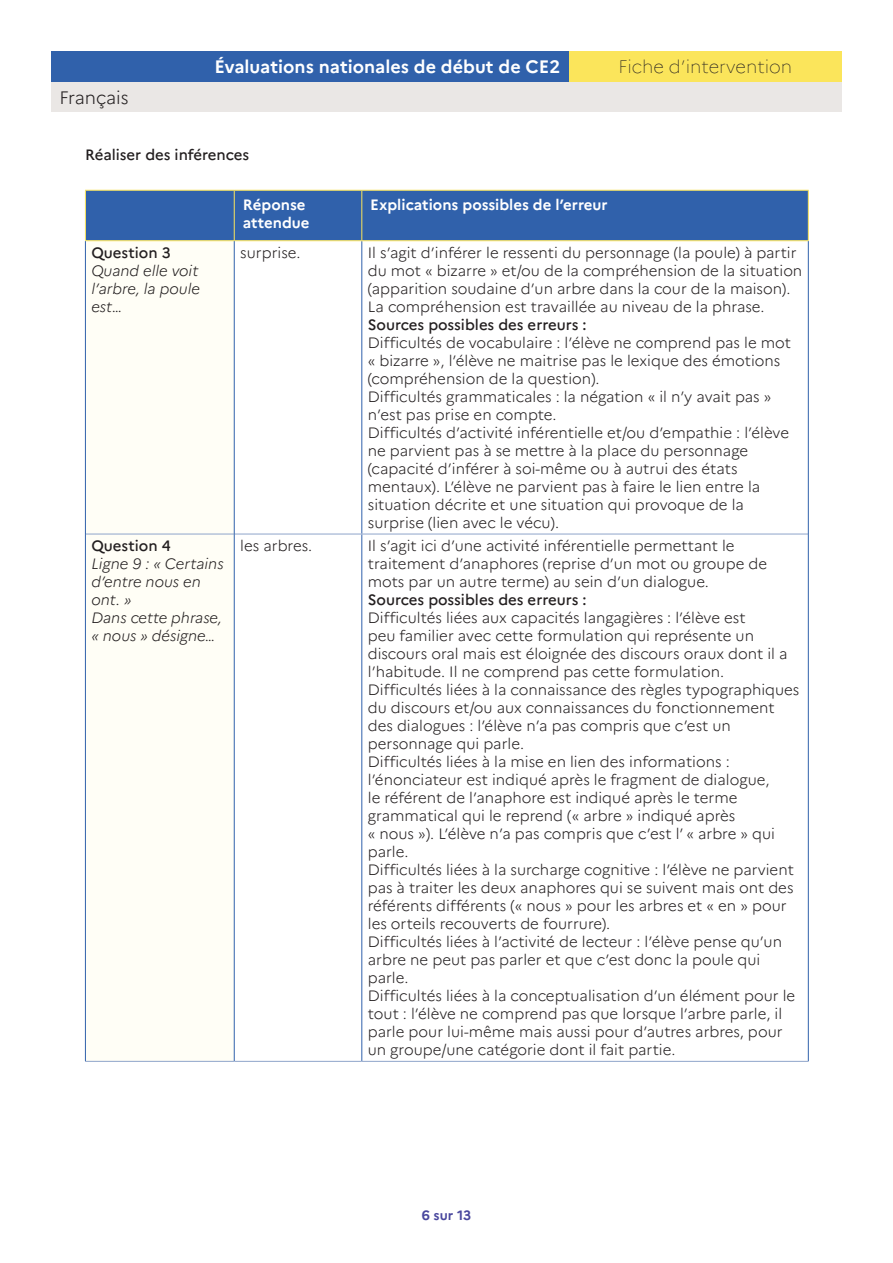
<style>
.page{position:relative;width:893px;height:1263px;background:#fff}
.page>*{position:absolute;margin:0;border:0;box-sizing:border-box;transform-origin:0 0}
.t1{font:700 18px "Marianne";color:#fff}
.t2{font:100 18px "Marianne";color:#231f20}
.t3{font:300 18px "Marianne";color:#231f20}
.Corps{font:300 15px/18px "Marianne";color:#231f20}
.Corps-2{font:italic 300 15px/18px "Marianne";color:#231f20}
.Corps-3{font:500 15px "Marianne";color:#231f20}
.Entête_L1{font:700 15px/18px "Marianne";color:#fff}
.Texte_courant{font:500 15px "Marianne";color:#231f20}
.t4{font:700 13.5px "Marianne";color:#4a489e}
</style>
<div class="page">
<div style="left:51px;top:82px;width:791px;height:30px;background:#eae7e5"></div>
<div style="left:569px;top:51px;width:273px;height:31px;background:#fbe55b"></div>
<div style="left:51px;top:51px;width:518px;height:31px;background:#3061ab"></div>
<div style="left:86px;top:191px;width:722px;height:49px;background:#3061ab"></div>
<div style="left:86px;top:241px;width:148px;height:820px;background:#fffef6"></div>
<svg style="left:362px;top:241px;width:446px;height:820px"></svg>
<hr style="left:234px;top:191px;width:1px;height:49px;background:#fbe55b">
<hr style="left:361px;top:191px;width:1px;height:49px;background:#fbe55b">
<hr style="left:361px;top:241px;width:1px;height:293px;background:#3061ab">
<hr style="left:361px;top:534px;width:1px;height:527px;background:#3061ab">
<hr style="left:86px;top:534px;width:148px;height:1px;background:#8ea4ca">
<hr style="left:235px;top:534px;width:127px;height:1px;background:#8ea4ca">
<hr style="left:362px;top:534px;width:446px;height:1px;background:#8ea4ca">
<hr style="left:85px;top:1061px;width:149px;height:1px;background:#8ea4ca">
<hr style="left:234px;top:1061px;width:128px;height:1px;background:#8ea4ca">
<hr style="left:362px;top:1061px;width:447px;height:1px;background:#8ea4ca">
<hr style="left:85px;top:190px;width:149px;height:1px;background:#fbe55b">
<hr style="left:85px;top:191px;width:1px;height:49px;background:#fbe55b">
<hr style="left:234px;top:190px;width:128px;height:1px;background:#fbe55b">
<hr style="left:362px;top:190px;width:447px;height:1px;background:#fbe55b">
<hr style="left:808px;top:191px;width:1px;height:49px;background:#fbe55b">
<hr style="left:85px;top:240px;width:149px;height:1px;background:#fbe55b">
<hr style="left:234px;top:240px;width:128px;height:1px;background:#fbe55b">
<hr style="left:362px;top:240px;width:447px;height:1px;background:#fbe55b">
<hr style="left:808px;top:241px;width:1px;height:293px;background:#3061ab">
<hr style="left:808px;top:534px;width:1px;height:527px;background:#3061ab">
<hr style="left:85px;top:241px;width:1px;height:293px;background:#3061ab">
<hr style="left:234px;top:241px;width:1px;height:293px;background:#3061ab">
<hr style="left:85px;top:534px;width:1px;height:527px;background:#3061ab">
<hr style="left:234px;top:534px;width:1px;height:527px;background:#3061ab">
<p class="t3" style="left:60px;top:86px;width:71px">Français</p>
<p class="t1" style="left:215px;top:56px;width:347px">Évaluations nationales de début de CE2</p>
<p class="t2" style="left:618px;top:56px;width:175px">Fiche d’intervention</p>
<p class="Texte_courant" style="left:85px;top:146px;width:166px">Réaliser des inférences</p>
<p class="Entête_L1" style="left:243px;top:196px;width:68px">Réponse attendue</p>
<p class="Entête_L1" style="left:370px;top:196px;width:239px">Explications possibles de l’erreur</p>
<p class="Corps-3" style="left:91px;top:243px;width:81px">Question 3</p>
<p class="Corps-2" style="left:91px;top:260px;width:110px;text-align:justify">Quand elle voit l’arbre, la poule est…</p>
<p class="Corps" style="left:240px;top:244px;width:62px">surprise.</p>
<p class="Corps" style="left:368px;top:244px;width:436px">Il s’agit d’inférer le ressenti du personnage (la poule) à partir du mot « bizarre » et/ou de la compréhension de la situation (apparition soudaine d’un arbre dans la cour de la maison).<br>La compréhension est travaillée au niveau de la phrase.</p>
<p class="Corps-3" style="left:368px;top:315px;width:220px">Sources possibles des erreurs :</p>
<p class="Corps" style="left:368px;top:334px;width:425px">Difficultés de vocabulaire : l’élève ne comprend pas le mot « bizarre », l’élève ne maitrise pas le lexique des émotions (compréhension de la question).</p>
<p class="Corps" style="left:368px;top:388px;width:405px">Difficultés grammaticales : la négation « il n’y avait pas » n’est pas prise en compte.</p>
<p class="Corps" style="left:368px;top:424px;width:423px">Difficultés d’activité inférentielle et/ou d’empathie : l’élève ne parvient pas à se mettre à la place du personnage (capacité d’inférer à soi-même ou à autrui des états mentaux). L’élève ne parvient pas à faire le lien entre la situation décrite et une situation qui provoque de la surprise (lien avec le vécu).</p>
<p class="Corps-3" style="left:91px;top:537px;width:81px">Question 4</p>
<p class="Corps-2" style="left:91px;top:554px;width:134px">Ligne 9 : « Certains d’entre nous en ont. »</p>
<p class="Corps-2" style="left:91px;top:608px;width:132px">Dans cette phrase, « nous » désigne…</p>
<p class="Corps" style="left:240px;top:537px;width:73px">les arbres.</p>
<p class="Corps" style="left:368px;top:537px;width:401px">Il s’agit ici d’une activité inférentielle permettant le traitement d’anaphores (reprise d’un mot ou groupe de mots par un autre terme) au sein d’un dialogue.</p>
<p class="Corps-3" style="left:368px;top:591px;width:220px">Sources possibles des erreurs :</p>
<p class="Corps" style="left:368px;top:609px;width:421px">Difficultés liées aux capacités langagières : l’élève est<br>peu familier avec cette formulation qui représente un discours oral mais est éloignée des discours oraux dont il a l’habitude. Il ne comprend pas cette formulation.</p>
<p class="Corps" style="left:368px;top:681px;width:433px">Difficultés liées à la connaissance des règles typographiques du discours et/ou aux connaissances du fonctionnement des dialogues : l’élève n’a pas compris que c’est un personnage qui parle.</p>
<p class="Corps" style="left:368px;top:753px;width:409px">Difficultés liées à la mise en lien des informations : l’énonciateur est indiqué après le fragment de dialogue, le référent de l’anaphore est indiqué après le terme grammatical qui le reprend (« arbre » indiqué après<br>« nous »). L’élève n’a pas compris que c’est l’ « arbre » qui parle.</p>
<p class="Corps" style="left:368px;top:861px;width:428px">Difficultés liées à la surcharge cognitive : l’élève ne parvient pas à traiter les deux anaphores qui se suivent mais ont des référents différents (« nous » pour les arbres et « en » pour les orteils recouverts de fourrure).</p>
<p class="Corps" style="left:368px;top:933px;width:416px">Difficultés liées à l’activité de lecteur : l’élève pense qu’un arbre ne peut pas parler et que c’est donc la poule qui parle.</p>
<p class="Corps" style="left:368px;top:987px;width:429px">Difficultés liées à la conceptualisation d’un élément pour le tout : l’élève ne comprend pas que lorsque l’arbre parle, il parle pour lui-même mais aussi pour d’autres arbres, pour un groupe/une catégorie dont il fait partie.</p>
<p class="t4" style="left:422px;top:1207px;width:51px">6 sur 13</p>
</div>
